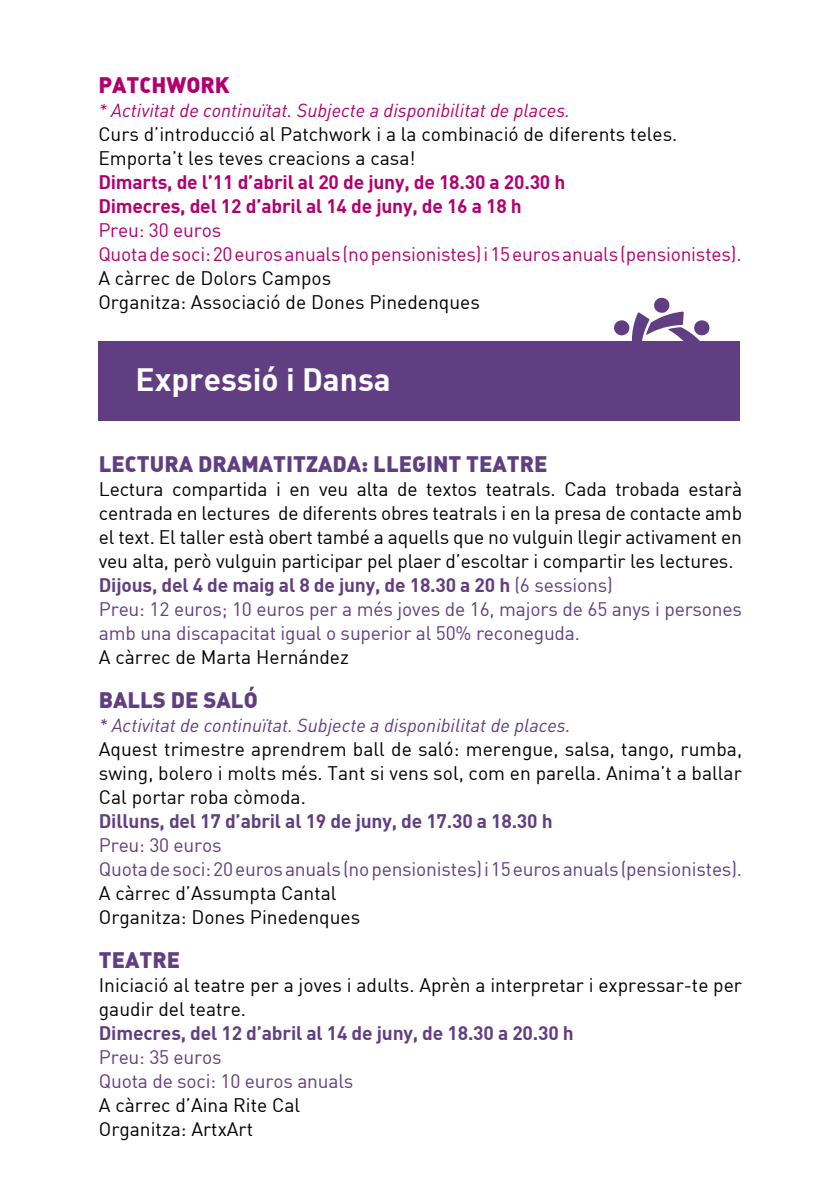
<style>
.page{position:relative;width:840px;height:1191px;background:#fff}
.page>*{position:absolute;margin:0;border:0;box-sizing:border-box;transform-origin:0 0}
.t1{font:31.6px "DIN Bold";color:#fff}
.t2{font:22px "DIN Black Alternate";color:#613e82}
.t3{font:22px "DIN Black Alternate";color:#b1006e}
.t4{font:19.2px/24px "DIN";color:#000}
.t5{font:19.2px/24px "DIN";letter-spacing:-.01em;color:#613e82}
.t6{font:19.2px "DIN Bold";letter-spacing:-.01em;color:#613e82}
.t7{font:19.2px/24px "DIN Bold";letter-spacing:-.01em;color:#b1006e}
.t8{font:19.2px/24px "DIN";letter-spacing:-.01em;color:#b1006e}
.t9{font:italic 18.8px "DIN";color:#b1006e}
.t10{font:italic 18.8px "DIN";color:#613e82}
.s1{font-family:"DIN"}
</style>
<div class="page">
<div style="left:98px;top:342px;width:640px;height:79px;background:#613e82"></div>
<svg style="left:612px;top:297px;width:98px;height:45px"></svg>
<p class="t3" style="left:98px;top:70px;width:133px">PATCHWORK</p>
<p class="t9" style="left:98px;top:98px;width:473px">* Activitat de continuïtat. Subjecte a disponibilitat de places.</p>
<p class="t4" style="left:98px;top:121px;width:580px">Curs d’introducció al Patchwork i a la combinació de diferents teles.<br>Emporta’t les teves creacions a casa!</p>
<p class="t7" style="left:98px;top:169px;width:468px">Dimarts, de l’11 d’abril al 20 de juny, de 18.30 a 20.30 h<br>Dimecres, del 12 d’abril al 14 de juny, de 16 a 18 h</p>
<p class="t8" style="left:98px;top:217px;width:644px">Preu: 30 euros<br>Quota de soci: 20 euros anuals (no pensionistes) i 15 euros anuals (pensionistes).</p>
<p class="t4" style="left:98px;top:265px;width:383px">A càrrec de Dolors Campos<br>Organitza: Associació de Dones Pinedenques</p>
<h1 class="t1" style="left:136px;top:359px;width:256px">Expressió i Dansa</h1>
<p class="t2" style="left:99px;top:449px;width:450px">LECTURA DRAMATITZADA: LLEGINT TEATRE</p>
<p class="t4" style="left:99px;top:476px;width:644px;text-align:justify">Lectura compartida i en veu alta de textos teatrals. Cada trobada estarà centrada en lectures de diferents obres teatrals i en la presa de contacte amb el text. El taller està obert també a aquells que no vulguin llegir activament en veu alta, però vulguin participar pel plaer d’escoltar i compartir les lectures.</p>
<p class="t6" style="left:99px;top:572px;width:515px">Dijous, del 4 de maig al 8 de juny, de 18.30 a 20 h <span class="s1">(6 sessions)</span></p>
<p class="t5" style="left:99px;top:596px;width:644px">Preu: 12 euros; 10 euros per a més joves de 16, majors de 65 anys i persones amb una discapacitat igual o superior al 50% reconeguda.</p>
<p class="t4" style="left:99px;top:644px;width:251px">A càrrec de Marta Hernández</p>
<p class="t2" style="left:99px;top:685px;width:160px">BALLS DE SALÓ</p>
<p class="t10" style="left:99px;top:713px;width:473px">* Activitat de continuïtat. Subjecte a disponibilitat de places.</p>
<p class="t4" style="left:99px;top:736px;width:644px;text-align:justify">Aquest trimestre aprendrem ball de saló: merengue, salsa, tango, rumba, swing, bolero i molts més. Tant si vens sol, com en parella. Anima’t a ballar Cal portar roba còmoda.</p>
<p class="t6" style="left:99px;top:808px;width:455px">Dilluns, del 17 d’abril al 19 de juny, de 17.30 a 18.30 h</p>
<p class="t5" style="left:99px;top:832px;width:644px">Preu: 30 euros<br>Quota de soci: 20 euros anuals (no pensionistes) i 15 euros anuals (pensionistes).</p>
<p class="t4" style="left:99px;top:880px;width:263px">A càrrec d’Assumpta Cantal<br>Organitza: Dones Pinedenques</p>
<p class="t2" style="left:99px;top:945px;width:83px">TEATRE</p>
<p class="t4" style="left:99px;top:972px;width:644px">Iniciació al teatre per a joves i adults. Aprèn a interpretar i expressar-te per gaudir del teatre.</p>
<p class="t6" style="left:99px;top:1020px;width:476px">Dimecres, del 12 d’abril al 14 de juny, de 18.30 a 20.30 h</p>
<p class="t5" style="left:99px;top:1044px;width:256px">Preu: 35 euros<br>Quota de soci: 10 euros anuals</p>
<p class="t4" style="left:99px;top:1092px;width:203px">A càrrec d’Aina Rite Cal<br>Organitza: ArtxArt</p>
</div>
